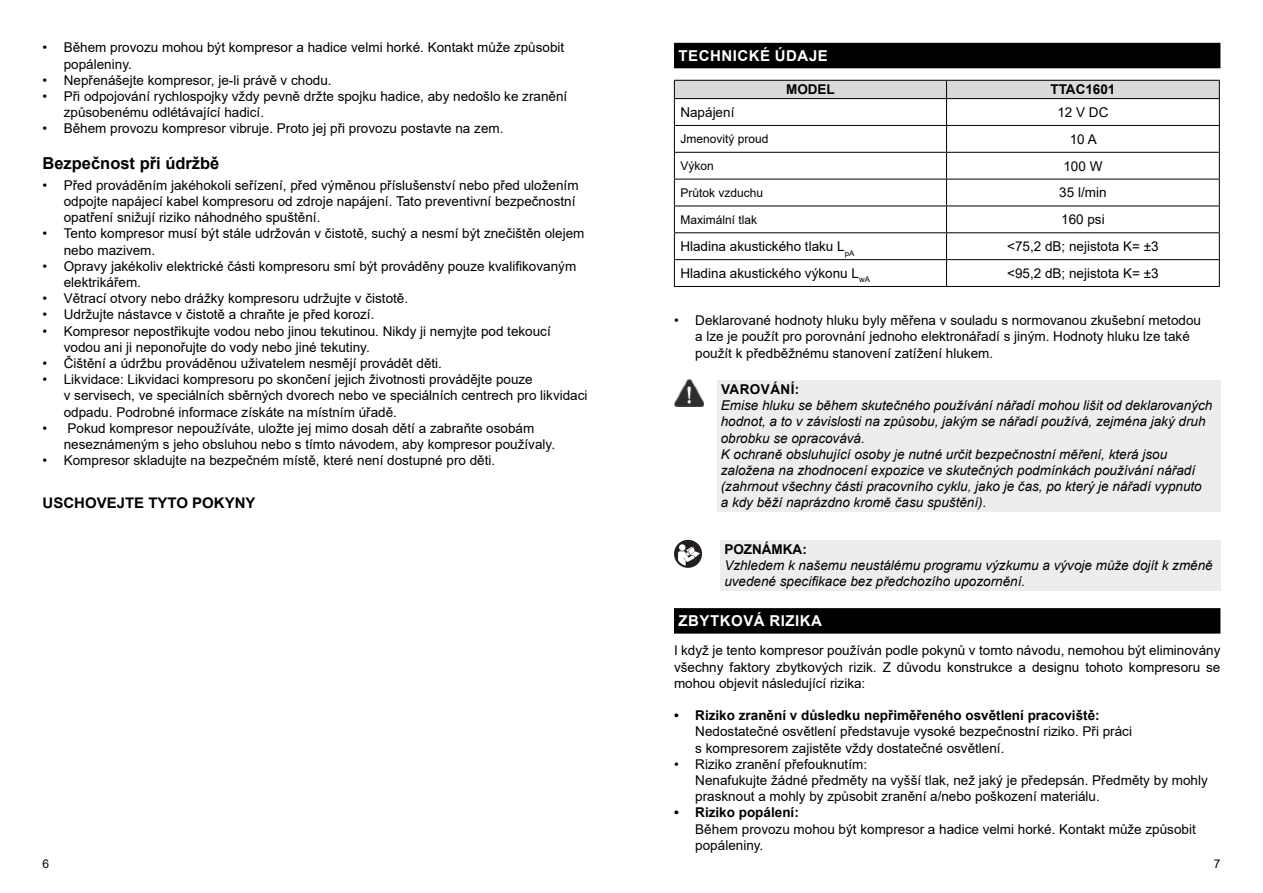
<style>
.page{position:relative;width:1263px;height:893px;background:#fff}
.page>*{position:absolute;margin:0;border:0;box-sizing:border-box;transform-origin:0 0}
.t1{font:700 16.5px "Arial";color:#000}
.t2{font:700 15px "Arial";letter-spacing:.035em;color:#fff}
.t3{font:700 14.7px "Arial";color:#000}
.t4{font:13.5px/16.2px "Arial";color:#000}
.t5{font:italic 13.5px/16.2px "Arial";color:#000}
.t6{font:700 13.5px "Arial";color:#000}
.t7{font:700 13.5px "Arial";letter-spacing:.035em;color:#000}
.t8{font:12px "Arial";color:#000}
</style>
<div class="page">
<div style="left:674px;top:43px;width:546px;height:25px;background:#000"></div>
<div style="left:674px;top:608px;width:546px;height:26px;background:#000"></div>
<svg style="left:674px;top:80px;width:546px;height:206px"></svg>
<hr style="left:674px;top:286px;width:272px;height:1px;background:#000">
<hr style="left:946px;top:286px;width:274px;height:1px;background:#000">
<div style="left:716px;top:380px;width:504px;height:132px;background:#ededed"></div>
<img style="left:674px;top:380px;width:30px;height:26px">
<div style="left:720px;top:540px;width:500px;height:50px;background:#ededed"></div>
<div style="left:674px;top:540px;width:28px;height:28px;background:#231f21;border-radius:50%"></div>
<div style="left:679px;top:544px;width:6px;height:7px;background:#fff;border-radius:50%"></div>
<svg style="left:678px;top:547px;width:22px;height:19px"></svg>
<p class="t4" style="left:64px;top:39px;width:502px;text-indent:-21px">• Během provozu mohou být kompresor a hadice velmi horké. Kontakt může způsobit popáleniny.</p>
<p class="t4" style="left:43px;top:72px;width:291px">• Nepřenášejte kompresor, je-li právě v chodu.</p>
<p class="t4" style="left:64px;top:88px;width:505px;text-indent:-21px">• Při odpojování rychlospojky vždy pevně držte spojku hadice, aby nedošlo ke zranění způsobenému odlétávající hadicí.</p>
<p class="t4" style="left:43px;top:120px;width:462px">• Během provozu kompresor vibruje. Proto jej při provozu postavte na zem.</p>
<p class="t1" style="left:43px;top:152px;width:178px">Bezpečnost při údržbě</p>
<p class="t4" style="left:64px;top:177px;width:516px;text-indent:-21px">• Před prováděním jakéhokoli seřízení, před výměnou příslušenství nebo před uložením odpojte napájecí kabel kompresoru od zdroje napájení. Tato preventivní bezpečnostní opatření snižují riziko náhodného spuštění.</p>
<p class="t4" style="left:64px;top:225px;width:522px;text-indent:-21px">• Tento kompresor musí být stále udržován v čistotě, suchý a nesmí být znečištěn olejem nebo mazivem.</p>
<p class="t4" style="left:64px;top:258px;width:514px;text-indent:-21px">• Opravy jakékoliv elektrické části kompresoru smí být prováděny pouze kvalifikovaným elektrikářem.</p>
<p class="t4" style="left:43px;top:290px;width:367px">• Větrací otvory nebo drážky kompresoru udržujte v čistotě.</p>
<p class="t4" style="left:43px;top:306px;width:333px">• Udržujte nástavce v čistotě a chraňte je před korozí.</p>
<p class="t4" style="left:64px;top:323px;width:488px;text-indent:-21px">• Kompresor nepostřikujte vodou nebo jinou tekutinou. Nikdy ji nemyjte pod tekoucí vodou ani ji neponořujte do vody nebo jiné tekutiny.</p>
<p class="t4" style="left:43px;top:355px;width:401px">• Čištění a údržbu prováděnou uživatelem nesmějí provádět děti.</p>
<p class="t4" style="left:64px;top:371px;width:525px;text-indent:-21px">• Likvidace: Likvidaci kompresoru po skončení jejich životnosti provádějte pouze<br>v servisech, ve speciálních sběrných dvorech nebo ve speciálních centrech pro likvidaci odpadu. Podrobné informace získáte na místním úřadě.</p>
<p class="t4" style="left:64px;top:420px;width:493px;text-indent:-21px">• Pokud kompresor nepoužíváte, uložte jej mimo dosah dětí a zabraňte osobám neseznámeným s jeho obsluhou nebo s tímto návodem, aby kompresor používaly.</p>
<p class="t4" style="left:43px;top:452px;width:454px">• Kompresor skladujte na bezpečném místě, které není dostupné pro děti.</p>
<p class="t3" style="left:43px;top:492px;width:215px">USCHOVEJTE TYTO POKYNY</p>
<p class="t2" style="left:678px;top:45px;width:151px">TECHNICKÉ ÚDAJE</p>
<p class="t6" style="left:786px;top:80px;width:50px">MODEL</p>
<p class="t6" style="left:1050px;top:80px;width:67px">TTAC1601</p>
<p class="t4" style="left:680px;top:104px;width:56px">Napájení</p>
<p class="t4" style="left:1057px;top:104px;width:53px">12 V DC</p>
<p class="t8" style="left:680px;top:131px;width:90px">Jmenovitý proud</p>
<p class="t4" style="left:1070px;top:131px;width:29px">10 A</p>
<p class="t8" style="left:680px;top:158px;width:35px">Výkon</p>
<p class="t4" style="left:1063px;top:158px;width:41px">100 W</p>
<p class="t8" style="left:680px;top:184px;width:84px">Průtok vzduchu</p>
<p class="t4" style="left:1059px;top:185px;width:49px">35 l/min</p>
<p class="t8" style="left:680px;top:211px;width:78px">Maximální tlak</p>
<p class="t4" style="left:1061px;top:211px;width:45px">160 psi</p>
<p class="t4" style="left:680px;top:238px;width:175px">Hladina akustického tlaku L<sub>pA</sub></p>
<p class="t4" style="left:1007px;top:238px;width:153px">&lt;75,2 dB; nejistota K= ±3</p>
<p class="t4" style="left:680px;top:265px;width:191px">Hladina akustického výkonu L<sub>wA</sub></p>
<p class="t4" style="left:1007px;top:265px;width:153px">&lt;95,2 dB; nejistota K= ±3</p>
<p class="t4" style="left:695px;top:312px;width:507px;text-indent:-21px">• Deklarované hodnoty hluku byly měřena v souladu s normovanou zkušební metodou a lze je použít pro porovnání jednoho elektronářadí s jiným. Hodnoty hluku lze také použít k předběžnému stanovení zatížení hlukem.</p>
<p class="t7" style="left:721px;top:380px;width:80px">VAROVÁNÍ:</p>
<p class="t5" style="left:721px;top:397px;width:493px">Emise hluku se během skutečného používání nářadí mohou lišit od deklarovaných hodnot, a to v závislosti na způsobu, jakým se nářadí používá, zejména jaký druh obrobku se opracovává.<br>K ochraně obsluhující osoby je nutné určit bezpečnostní měření, která jsou založena na zhodnocení expozice ve skutečných podmínkách používání nářadí (zahrnout všechny části pracovního cyklu, jako je čas, po který je nářadí vypnuto a kdy běží naprázdno kromě času spuštění).</p>
<p class="t6" style="left:724px;top:540px;width:84px">POZNÁMKA:</p>
<p class="t5" style="left:724px;top:557px;width:490px">Vzhledem k našemu neustálému programu výzkumu a vývoje může dojít k změně uvedené specifikace bez předchozího upozornění.</p>
<p class="t2" style="left:678px;top:610px;width:145px">ZBYTKOVÁ RIZIKA</p>
<p class="t4" style="left:674px;top:642px;width:548px;text-align:justify">I když je tento kompresor používán podle pokynů v tomto návodu, nemohou být eliminovány všechny faktory zbytkových rizik. Z důvodu konstrukce a designu tohoto kompresoru se mohou objevit následující rizika:</p>
<p class="t6" style="left:674px;top:706px;width:427px">• Riziko zranění v důsledku nepřiměřeného osvětlení pracoviště:</p>
<p class="t4" style="left:695px;top:723px;width:438px">Nedostatečné osvětlení představuje vysoké bezpečnostní riziko. Při práci s kompresorem zajistěte vždy dostatečné osvětlení.</p>
<p class="t4" style="left:695px;top:756px;width:514px;text-indent:-21px">• Riziko zranění přefouknutím:<br>Nenafukujte žádné předměty na vyšší tlak, než jaký je předepsán. Předměty by mohly prasknout a mohly by způsobit zranění a/nebo poškození materiálu.</p>
<p class="t6" style="left:674px;top:803px;width:126px">• Riziko popálení:</p>
<p class="t4" style="left:695px;top:821px;width:502px">Během provozu mohou být kompresor a hadice velmi horké. Kontakt může způsobit popáleniny.</p>
<p class="t8" style="left:43px;top:855px;width:8px">6</p>
<p class="t8" style="left:1214px;top:855px;width:8px">7</p>
</div>
